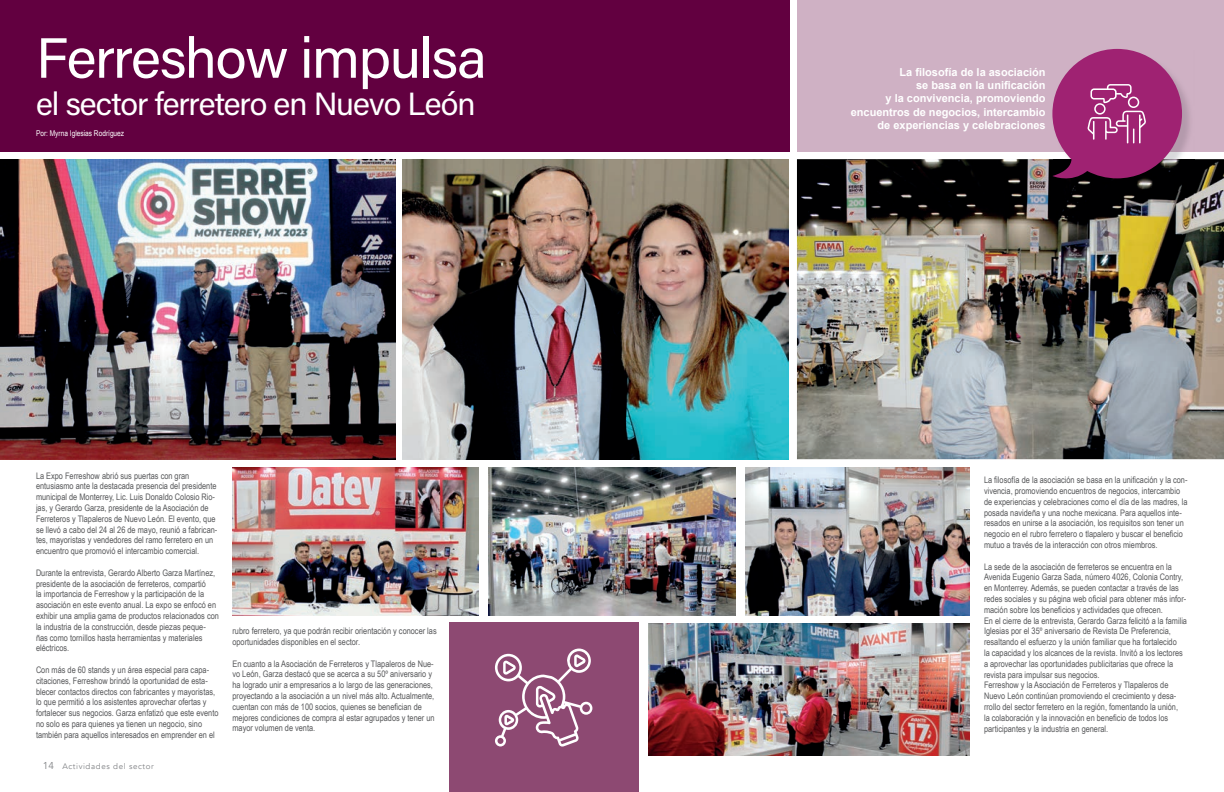
<style>
.page{position:relative;width:1224px;height:792px;background:#fff}
.page>*{position:absolute;margin:0;border:0;box-sizing:border-box;transform-origin:0 0}
.t1{font:56.8px "Acumin Variable Concept";letter-spacing:-.025em;color:#fff}
.t2{font:32.2px "Acumin Variable Concept";letter-spacing:-.03em;color:#fff}
.t3{font:700 11px/13.2px "Arial";color:#fff;text-align:right}
.t4{font:9px/10.8px "Arial Narrow";color:#57585a}
.t5{font:8px "Arial Narrow";color:#fff}
.t6{font:8px "Avenir";letter-spacing:.075em;color:#808285}
.s1{font-size:10px}
</style>
<div class="page">
<div style="left:0;top:0;width:789px;height:151px;background:#620040"></div>
<div style="left:798px;top:0;width:426px;height:151px;background:#cfb1c4"></div>
<img style="left:0;top:159px;width:395px;height:300px">
<img style="left:403px;top:159px;width:385px;height:300px">
<img style="left:797px;top:159px;width:427px;height:300px">
<img style="left:232px;top:468px;width:247px;height:148px">
<img style="left:489px;top:468px;width:246px;height:148px">
<img style="left:746px;top:468px;width:223px;height:148px">
<img style="left:648px;top:624px;width:322px;height:132px">
<div style="left:450px;top:623px;width:189px;height:169px;background:#8d4972"></div>
<svg style="left:495px;top:649px;width:97px;height:98px"></svg>
<img style="left:1054px;top:91px;width:141px;height:100px">
<svg style="left:1052px;top:49px;width:130px;height:130px"></svg>
<h1 class="t1" style="left:36px;top:19px;width:453px">Ferreshow impulsa</h1>
<h2 class="t2" style="left:36px;top:82px;width:441px">el sector ferretero en Nuevo León</h2>
<p class="t5" style="left:36px;top:127px;width:90px">Por: Myrna Iglesias Rodríguez</p>
<p class="t4" style="left:36px;top:470px;width:183px">La Expo Ferreshow abrió sus puertas con gran entusiasmo ante la destacada presencia del presidente municipal de Monterrey, Lic. Luis Donaldo Colosio Rio&shy;jas, y Gerardo Garza, presidente de la Asociación de Ferreteros y Tlapaleros de Nuevo León. El evento, que se llevó a cabo del 24 al 26 de mayo, reunió a fabrican&shy;tes, mayoristas y vendedores del ramo ferretero en un encuentro que promovió el intercambio comercial.</p>
<p class="t4" style="left:36px;top:567px;width:184px">Durante la entrevista, Gerardo Alberto Garza Martínez, presidente de la asociación de ferreteros, compartió<br>la importancia de Ferreshow y la participación de la asociación en este evento anual. La expo se enfocó en exhibir una amplia gama de productos relacionados con la industria de la construcción, desde piezas peque&shy;ñas como tornillos hasta herramientas y materiales eléctricos.</p>
<p class="t4" style="left:36px;top:664px;width:184px">Con más de 60 stands y un área especial para capa&shy;citaciones, Ferreshow brindó la oportunidad de esta&shy;blecer contactos directos con fabricantes y mayoristas, lo que permitió a los asistentes aprovechar ofertas y fortalecer sus negocios. Garza enfatizó que este evento no solo es para quienes ya tienen un negocio, sino también para aquellos interesados en emprender en el</p>
<p class="t6" style="left:43px;top:761px;width:113px"><span class="s1">14</span> Actividades del sector</p>
<p class="t4" style="left:232px;top:625px;width:206px">rubro ferretero, ya que podrán recibir orientación y conocer las oportunidades disponibles en el sector.</p>
<p class="t4" style="left:232px;top:658px;width:204px">En cuanto a la Asociación de Ferreteros y Tlapaleros de Nue&shy;vo León, Garza destacó que se acerca a su 50º aniversario y ha logrado unir a empresarios a lo largo de las generaciones, proyectando a la asociación a un nivel más alto. Actualmente, cuentan con más de 100 socios, quienes se benefician de mejores condiciones de compra al estar agrupados y tener un mayor volumen de venta.</p>
<p class="t3" style="left:851px;top:66px;width:196px">La filosofía de la asociación<br>se basa en la unificación<br>y la convivencia, promoviendo encuentros de negocios, intercambio de experiencias y celebraciones</p>
<p class="t4" style="left:984px;top:474px;width:205px">La filosofía de la asociación se basa en la unificación y la con&shy;vivencia, promoviendo encuentros de negocios, intercambio de experiencias y celebraciones como el día de las madres, la posada navideña y una noche mexicana. Para aquellos inte&shy;resados en unirse a la asociación, los requisitos son tener un negocio en el rubro ferretero o tlapalero y buscar el beneficio mutuo a través de la interacción con otros miembros.</p>
<p class="t4" style="left:984px;top:561px;width:205px">La sede de la asociación de ferreteros se encuentra en la Avenida Eugenio Garza Sada, número 4026, Colonia Contry, en Monterrey. Además, se pueden contactar a través de las redes sociales y su página web oficial para obtener más infor&shy;mación sobre los beneficios y actividades que ofrecen.<br>En el cierre de la entrevista, Gerardo Garza felicitó a la familia Iglesias por el 35º aniversario de Revista De Preferencia, resaltando el esfuerzo y la unión familiar que ha fortalecido<br>la capacidad y los alcances de la revista. Invitó a los lectores a aprovechar las oportunidades publicitarias que ofrece la revista para impulsar sus negocios.<br>Ferreshow y la Asociación de Ferreteros y Tlapaleros de Nuevo León continúan promoviendo el crecimiento y desa&shy;rrollo del sector ferretero en la región, fomentando la unión,<br>la colaboración y la innovación en beneficio de todos los participantes y la industria en general.</p>
</div>
